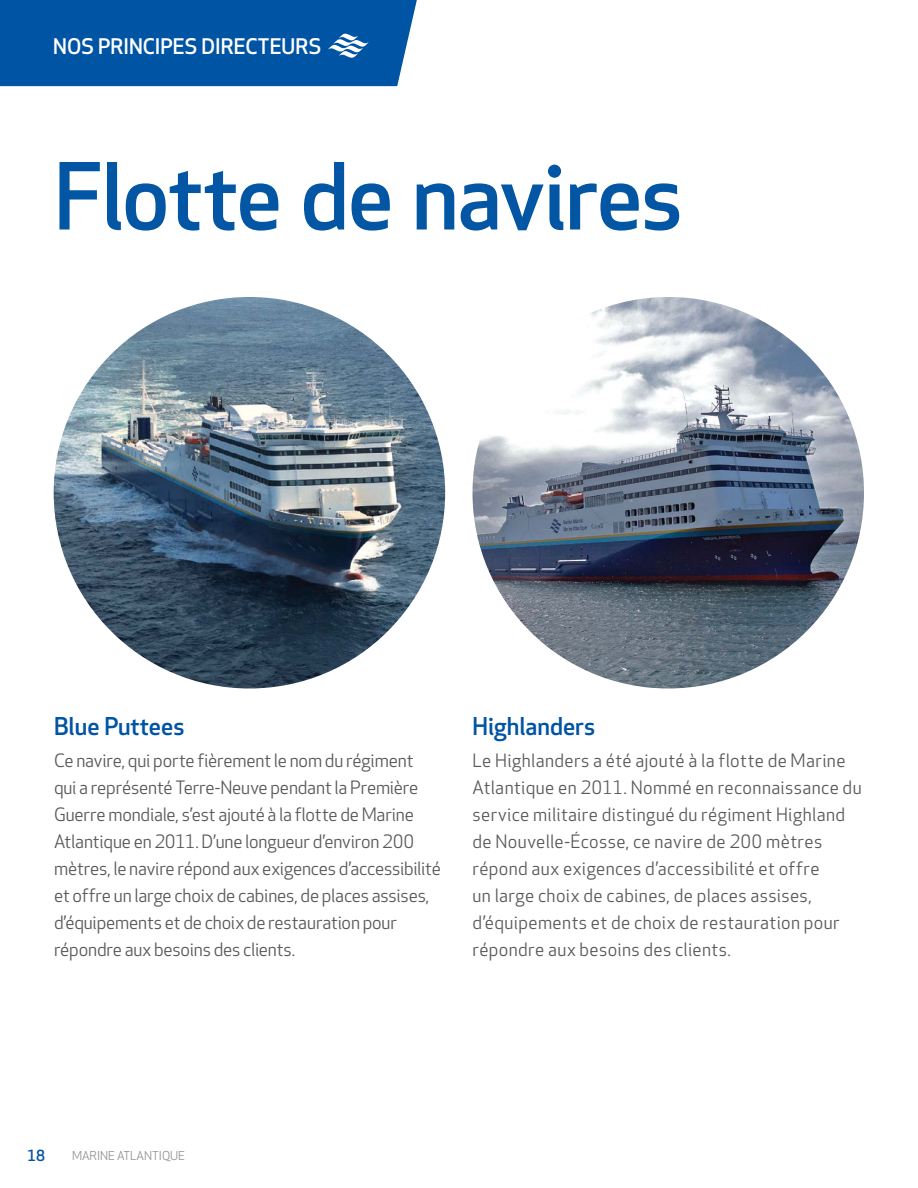
<style>
.page{position:relative;width:918px;height:1188px;background:#fff}
.page>*{position:absolute;margin:0;border:0;box-sizing:border-box;transform-origin:0 0}
.t1{font:500 90px "Apex New";letter-spacing:-.015em;color:#0256a3}
.t2{font:500 24px "Apex New";color:#0054a4}
.t3{font:500 21px "Apex New";letter-spacing:.005em;color:#fff}
.t4{font:18px/27px "Apex New";letter-spacing:.005em;color:#58595b}
.t5{font:500 15px "Apex New";color:#0054a4}
.t6{font:12px "Apex New";color:#919194}
</style>
<div class="page">
<img style="left:54px;top:297px;width:391px;height:391px;border-radius:196px">
<img style="left:472px;top:297px;width:392px;height:391px;border-radius:196px">
<div style="left:0;top:0;width:417px;height:86px;background:#0054a4"></div>
<p class="t3" style="left:53px;top:34px;width:270px">NOS PRINCIPES DIRECTEURS</p>
<h1 class="t1" style="left:54px;top:146px;width:630px">Flotte de navires</h1>
<h2 class="t2" style="left:54px;top:713px;width:132px">Blue Puttees</h2>
<p class="t4" style="left:54px;top:747px;width:388px">Ce navire, qui porte fièrement le nom du régiment<br>qui a représenté Terre-Neuve pendant la Première Guerre mondiale, s’est ajouté à la flotte de Marine Atlantique en 2011. D’une longueur d’environ 200 mètres, le navire répond aux exigences d’accessibilité et offre un large choix de cabines, de places assises, d’équipements et de choix de restauration pour répondre aux besoins des clients.</p>
<h2 class="t2" style="left:472px;top:713px;width:124px">Highlanders</h2>
<p class="t4" style="left:472px;top:747px;width:391px">Le Highlanders a été ajouté à la flotte de Marine Atlantique en 2011. Nommé en reconnaissance du service militaire distingué du régiment Highland de Nouvelle-Écosse, ce navire de 200 mètres répond aux exigences d’accessibilité et offre<br>un large choix de cabines, de places assises, d’équipements et de choix de restauration pour répondre aux besoins des clients.</p>
<p class="t5" style="left:27px;top:1147px;width:19px">18</p>
<p class="t6" style="left:72px;top:1149px;width:115px">MARINE ATLANTIQUE</p>
</div>
